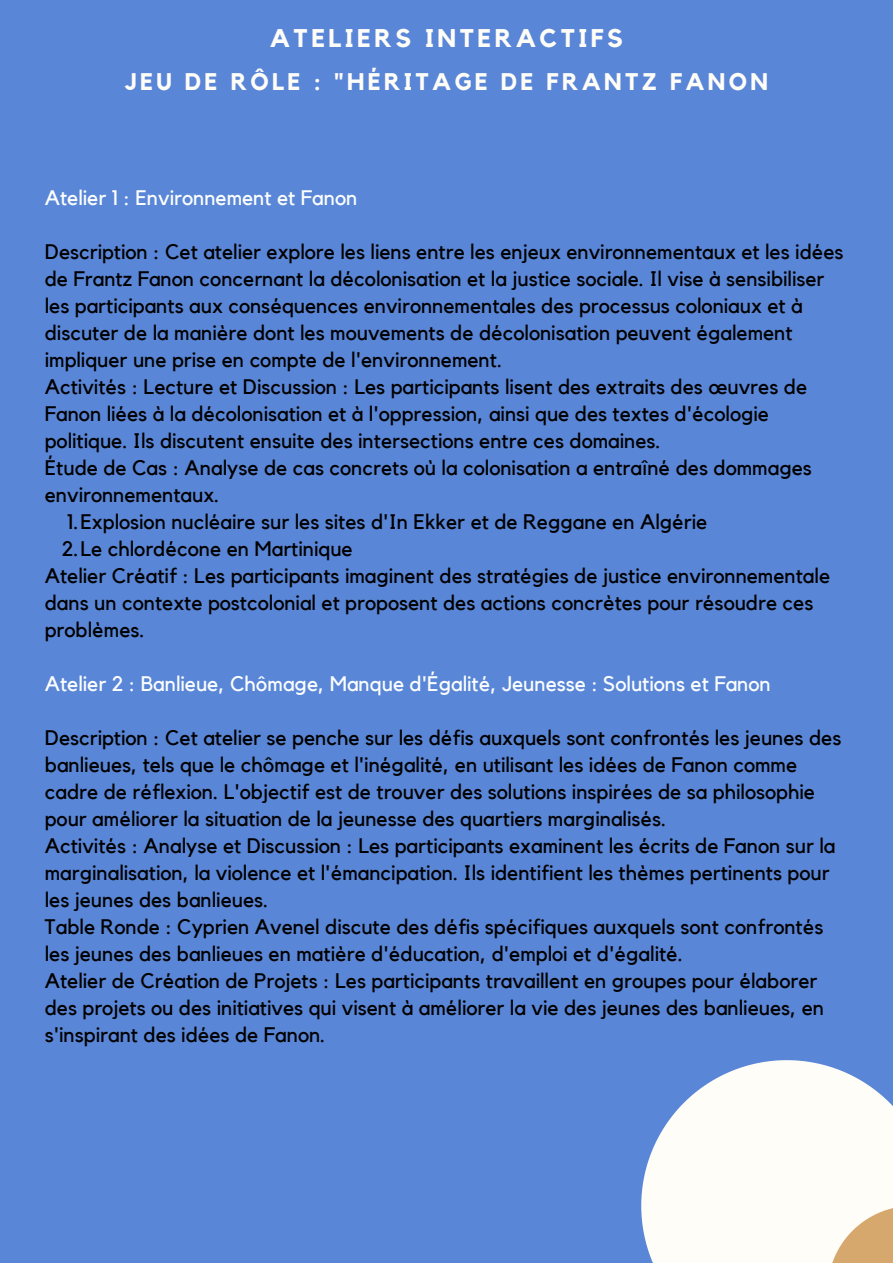
<style>
.page{position:relative;width:893px;height:1264px;background:#fff}
.page>*{position:absolute;margin:0;border:0;box-sizing:border-box;transform-origin:0 0}
.t1{font:700 25.5px "Kollektif";letter-spacing:.135em;color:#fffdf8}
.t2{font:700 24px "Kollektif";letter-spacing:.135em;color:#fffdf8}
.t3{font:21px/27px "Kollektif";color:#000}
.t4{font:21px "Kollektif";color:#fbfefd}
</style>
<div class="page">
<div style="left:0;top:0;width:892px;height:1262px;background:#5a86d7"></div>
<svg style="left:641px;top:1060px;width:251px;height:202px;background:#e8edf3"></svg>
<svg style="left:827px;top:1205px;width:65px;height:57px;background:#e7cca8"></svg>
<p class="t1" style="left:270px;top:26px;width:355px">ATELIERS INTERACTIFS</p>
<p class="t2" style="left:125px;top:70px;width:644px">JEU DE RÔLE : "HÉRITAGE DE FRANTZ FANON</p>
<p class="t4" style="left:45px;top:188px;width:314px">Atelier 1 : Environnement et Fanon</p>
<p class="t3" style="left:45px;top:239px;width:800px">Description : Cet atelier explore les liens entre les enjeux environnementaux et les idées de Frantz Fanon concernant la décolonisation et la justice sociale. Il vise à sensibiliser les participants aux conséquences environnementales des processus coloniaux et à discuter de la manière dont les mouvements de décolonisation peuvent également impliquer une prise en compte de l'environnement.</p>
<p class="t3" style="left:45px;top:374px;width:763px">Activités : Lecture et Discussion : Les participants lisent des extraits des œuvres de<br>Fanon liées à la décolonisation et à l'oppression, ainsi que des textes d'écologie politique. Ils discutent ensuite des intersections entre ces domaines.</p>
<p class="t3" style="left:45px;top:455px;width:768px">Étude de Cas : Analyse de cas concrets où la colonisation a entraîné des dommages environnementaux.</p>
<p class="t3" style="left:67px;top:509px;width:641px">1.Explosion nucléaire sur les sites d'In Ekker et de Reggane en Algérie</p>
<p class="t3" style="left:62px;top:536px;width:292px">2.Le chlordécone en Martinique</p>
<p class="t3" style="left:45px;top:563px;width:786px">Atelier Créatif : Les participants imaginent des stratégies de justice environnementale dans un contexte postcolonial et proposent des actions concrètes pour résoudre ces problèmes.</p>
<p class="t4" style="left:45px;top:673px;width:727px">Atelier 2 : Banlieue, Chômage, Manque d'Égalité, Jeunesse : Solutions et Fanon</p>
<p class="t3" style="left:45px;top:724px;width:798px">Description : Cet atelier se penche sur les défis auxquels sont confrontés les jeunes des banlieues, tels que le chômage et l'inégalité, en utilisant les idées de Fanon comme cadre de réflexion. L'objectif est de trouver des solutions inspirées de sa philosophie pour améliorer la situation de la jeunesse des quartiers marginalisés.</p>
<p class="t3" style="left:45px;top:832px;width:792px">Activités : Analyse et Discussion : Les participants examinent les écrits de Fanon sur la marginalisation, la violence et l'émancipation. Ils identifient les thèmes pertinents pour les jeunes des banlieues.</p>
<p class="t3" style="left:45px;top:913px;width:780px">Table Ronde : Cyprien Avenel discute des défis spécifiques auxquels sont confrontés les jeunes des banlieues en matière d'éducation, d'emploi et d'égalité.</p>
<p class="t3" style="left:45px;top:967px;width:780px">Atelier de Création de Projets : Les participants travaillent en groupes pour élaborer des projets ou des initiatives qui visent à améliorer la vie des jeunes des banlieues, en s'inspirant des idées de Fanon.</p>
</div>
